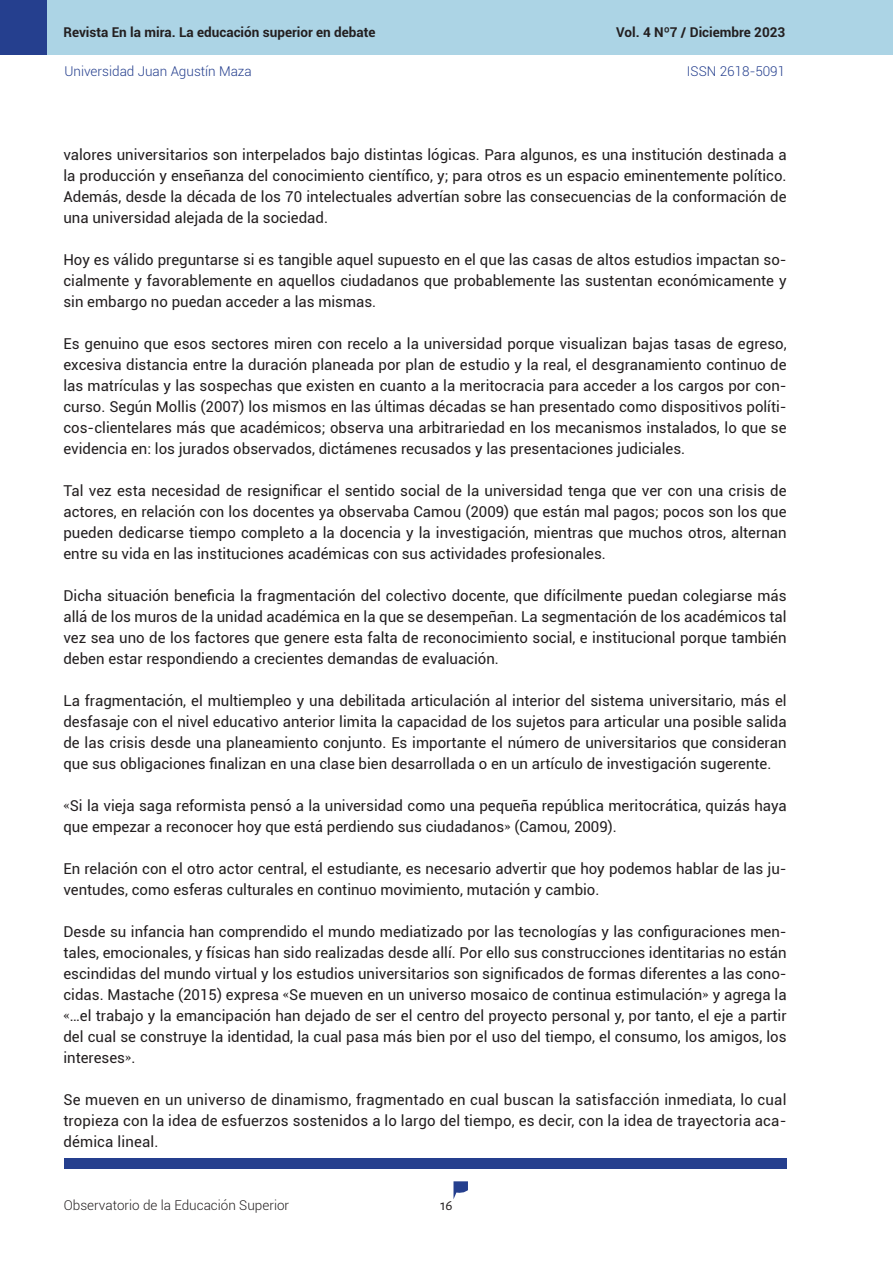
<style>
.page{position:relative;width:893px;height:1263px;background:#fff}
.page>*{position:absolute;margin:0;border:0;box-sizing:border-box;transform-origin:0 0}
.Txt_base{font:15px/21px "Roboto";color:#231f20;text-align:justify}
.t1{font:15px "Alegreya Sans";color:#231f20}
.t2{font:700 13.5px "Roboto";color:#231f20}
.t3{font:300 13.5px "Roboto";color:#253f8e}
.t4{font:300 13.5px "Roboto";color:#231f20}
.s1{font-family:"Adobe Caslon Pro"}
</style>
<div class="page">
<svg style="left:453px;top:1181px;width:15px;height:18px"></svg>
<div style="left:47px;top:0;width:846px;height:54px;background:#acd4e5"></div>
<div style="left:0;top:0;width:47px;height:54px;background:#253f8e"></div>
<div style="left:64px;top:1158px;width:723px;height:10px;background:#253f8e"></div>
<p class="t2" style="left:63px;top:23px;width:314px">Revista En la mira. La educación superior en debate</p>
<p class="t3" style="left:64px;top:61px;width:189px">Universidad Juan Agustín Maza</p>
<p class="t3" style="left:687px;top:61px;width:100px">ISSN 2618-5091</p>
<p class="t2" style="left:616px;top:23px;width:171px">Vol. 4 Nº7 / Diciembre 2023</p>
<p class="Txt_base" style="left:63px;top:144px;width:725px">valores universitarios son interpelados bajo distintas lógicas. Para algunos, es una institución destinada a la producción y enseñanza del conocimiento científico, y; para otros es un espacio eminentemente político.<br>Además, desde la década de los 70 intelectuales advertían sobre las consecuencias de la conformación de una universidad alejada de la sociedad.</p>
<p class="Txt_base" style="left:63px;top:249px;width:725px">Hoy es válido preguntarse si es tangible aquel supuesto en el que las casas de altos estudios impactan so&shy;cialmente y favorablemente en aquellos ciudadanos que probablemente las sustentan económicamente y sin embargo no puedan acceder a las mismas.</p>
<p class="Txt_base" style="left:63px;top:333px;width:725px">Es genuino que esos sectores miren con recelo a la universidad porque visualizan bajas tasas de egreso, excesiva distancia entre la duración planeada por plan de estudio y la real, el desgranamiento continuo de las matrículas y las sospechas que existen en cuanto a la meritocracia para acceder a los cargos por con&shy;curso. Según Mollis (2007) los mismos en las últimas décadas se han presentado como dispositivos políti&shy;cos-clientelares más que académicos; observa una arbitrariedad en los mecanismos instalados, lo que se evidencia en: los jurados observados, dictámenes recusados y las presentaciones judiciales.</p>
<p class="Txt_base" style="left:63px;top:480px;width:725px">Tal vez esta necesidad de resignificar el sentido social de la universidad tenga que ver con una crisis de actores, en relación con los docentes ya observaba Camou (2009) que están mal pagos; pocos son los que pueden dedicarse tiempo completo a la docencia y la investigación, mientras que muchos otros, alternan entre su vida en las instituciones académicas con sus actividades profesionales.</p>
<p class="Txt_base" style="left:63px;top:585px;width:725px">Dicha situación beneficia la fragmentación del colectivo docente, que difícilmente puedan colegiarse más allá de los muros de la unidad académica en la que se desempeñan. La segmentación de los académicos tal vez sea uno de los factores que genere esta falta de reconocimiento social, e institucional porque también deben estar respondiendo a crecientes demandas de evaluación.</p>
<p class="Txt_base" style="left:63px;top:690px;width:725px">La fragmentación, el multiempleo y una debilitada articulación al interior del sistema universitario, más el desfasaje con el nivel educativo anterior limita la capacidad de los sujetos para articular una posible salida de las crisis desde una planeamiento conjunto. Es importante el número de universitarios que consideran que sus obligaciones finalizan en una clase bien desarrollada o en un artículo de investigación sugerente.</p>
<p class="Txt_base" style="left:63px;top:795px;width:725px"><span class="s1">«</span>Si la vieja saga reformista pensó a la universidad como una pequeña república meritocrática, quizás haya que empezar a reconocer hoy que está perdiendo sus ciudadanos<span class="s1">»</span> (Camou, 2009).</p>
<p class="Txt_base" style="left:63px;top:858px;width:725px">En relación con el otro actor central, el estudiante, es necesario advertir que hoy podemos hablar de las ju&shy;ventudes, como esferas culturales en continuo movimiento, mutación y cambio.</p>
<p class="Txt_base" style="left:63px;top:921px;width:725px">Desde su infancia han comprendido el mundo mediatizado por las tecnologías y las configuraciones men&shy;tales, emocionales, y físicas han sido realizadas desde allí. Por ello sus construcciones identitarias no están escindidas del mundo virtual y los estudios universitarios son significados de formas diferentes a las cono&shy;cidas. Mastache (2015) expresa <span class="s1">«</span>Se mueven en un universo mosaico de continua estimulación<span class="s1">»</span> y agrega la <span class="s1">«</span>…el trabajo y la emancipación han dejado de ser el centro del proyecto personal y, por tanto, el eje a partir del cual se construye la identidad, la cual pasa más bien por el uso del tiempo, el consumo, los amigos, los intereses<span class="s1">»</span>.</p>
<p class="Txt_base" style="left:63px;top:1089px;width:725px">Se mueven en un universo de dinamismo, fragmentado en cual buscan la satisfacción inmediata, lo cual tropieza con la idea de esfuerzos sostenidos a lo largo del tiempo, es decir, con la idea de trayectoria aca&shy;démica lineal.</p>
<p class="t4" style="left:64px;top:1196px;width:227px">Observatorio de la Educación Superior</p>
<p class="t1" style="left:440px;top:1195px;width:14px">16</p>
</div>
